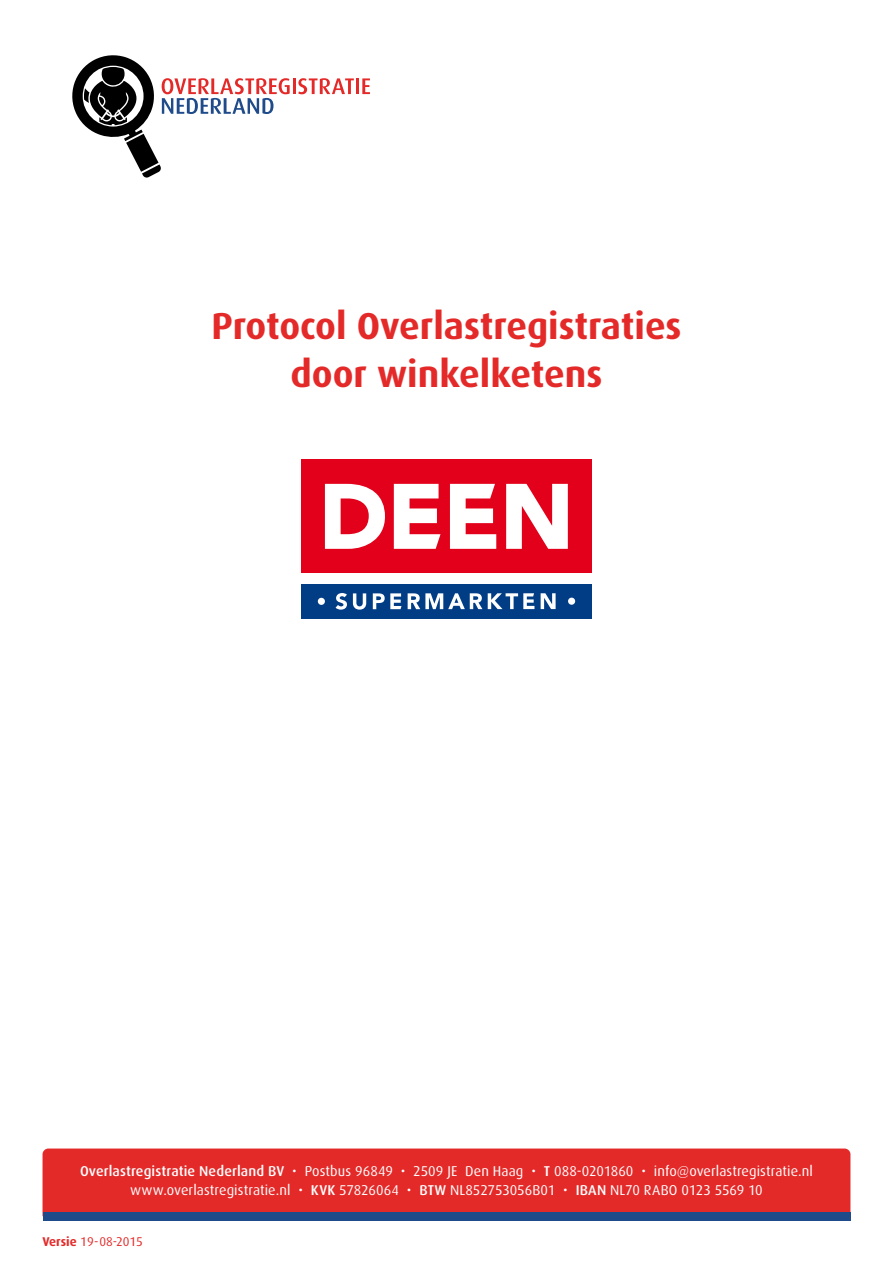
<style>
.page{position:relative;width:893px;height:1263px;background:#fff}
.page>*{position:absolute;margin:0;border:0;box-sizing:border-box;transform-origin:0 0}
.t1{font:700 37.5px/48px "Dax";color:#e42a29;text-align:center}
.t2{font:14.25px/19.5px "Dax";letter-spacing:.005em;color:#fff;text-align:center}
.t3{font:12.75px "Dax";color:#e42a29}
.s1{font-weight:500}
.s2{font-weight:700}
</style>
<div class="page">
<div style="left:43px;top:1148px;width:807px;height:64px;background:#e42a29"></div>
<div style="left:43px;top:1212px;width:807px;height:8px;background:#1f4b8b"></div>
<hr style="left:293px;top:78px;width:3px;height:16px;background:#e42a29">
<svg style="left:298px;top:78px;width:56px;height:16px"></svg>
<hr style="left:356px;top:78px;width:3px;height:16px;background:#e42a29">
<svg style="left:362px;top:78px;width:8px;height:16px"></svg>
<svg style="left:72px;top:55px;width:218px;height:123px"></svg>
<div style="left:301px;top:584px;width:291px;height:35px;background:#003d85"></div>
<div style="left:318px;top:598px;width:7px;height:7px;background:#fff;border-radius:50%"></div>
<svg style="left:336px;top:593px;width:11px;height:17px"></svg>
<svg style="left:353px;top:593px;width:13px;height:17px"></svg>
<svg style="left:373px;top:593px;width:28px;height:16px"></svg>
<svg style="left:408px;top:593px;width:74px;height:16px"></svg>
<svg style="left:488px;top:593px;width:46px;height:16px"></svg>
<svg style="left:541px;top:593px;width:15px;height:16px"></svg>
<div style="left:568px;top:598px;width:7px;height:7px;background:#fff;border-radius:50%"></div>
<div style="left:301px;top:460px;width:291px;height:113px;background:#e2001a"></div>
<svg style="left:394px;top:484px;width:46px;height:65px"></svg>
<svg style="left:450px;top:484px;width:46px;height:65px"></svg>
<svg style="left:506px;top:484px;width:62px;height:65px"></svg>
<svg style="left:325px;top:484px;width:60px;height:65px"></svg>
<h1 class="t1" style="left:211px;top:302px;width:472px">Protocol Overlastregistraties door winkelketens</h1>
<p class="t2" style="left:80px;top:1161px;width:734px"><span class="s1">Overlastregistratie Nederland BV</span> • Postbus 96849 • 2509 JE Den Haag • <span class="s1">T</span> 088-0201860 • info@overlastregistratie.nl www.overlastregistratie.nl • <span class="s1">KVK</span> 57826064 • <span class="s1">BTW</span> NL852753056B01 • <span class="s1">IBAN</span> NL70 RABO 0123 5569 10</p>
<p class="t3" style="left:43px;top:1235px;width:102px"><span class="s2">Versie</span> 19-08-2015</p>
</div>
